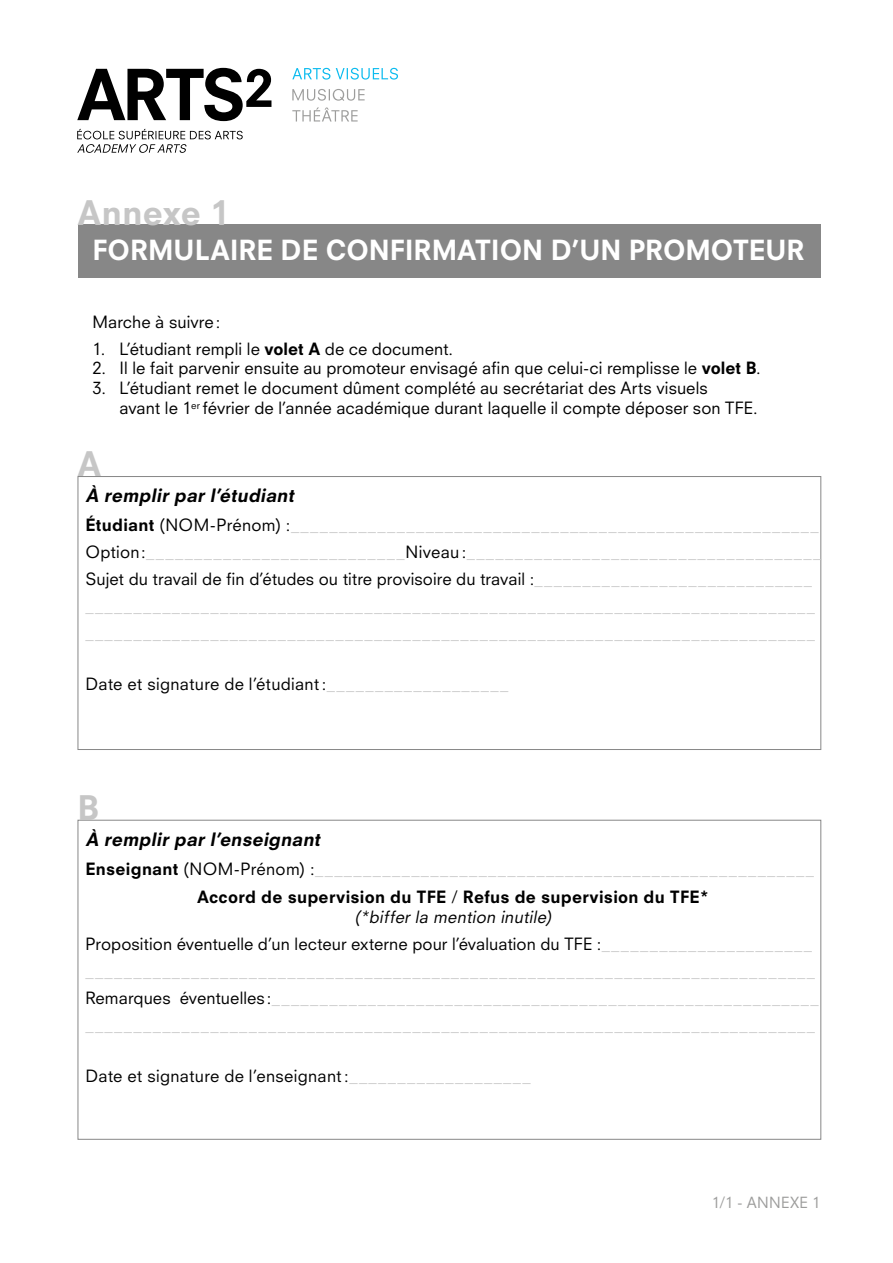
<style>
.page{position:relative;width:893px;height:1263px;background:#fff}
.page>*{position:absolute;margin:0;border:0;box-sizing:border-box;transform-origin:0 0}
.t1{font:800 33px "Neuzeit SLT Std";letter-spacing:.01em;color:#c6c6c6}
.t2{font:800 27px "Neuzeit SLT Std";color:#fff}
.t3{font:italic 800 18px "Neuzeit SLT Std";color:#000}
.t4{font:16.5px/27px "Neuzeit SLT Std";letter-spacing:.005em;color:#c6c6c6}
.t5{font:16.5px/19.8px "Neuzeit SLT Std";letter-spacing:.005em;color:#000}
.t6{font:800 16.5px "Neuzeit SLT Std";letter-spacing:.015em;color:#000}
.t7{font:italic 16.5px "Neuzeit SLT Std";color:#000}
.t8{font:15px "Neuzeit SLT Std";letter-spacing:.025em;color:#9d9d9c}
.s1{font-weight:800}
.s2{font-weight:800;color:#000}
.s3{color:#000}
.s4{color:#c6c6c6}
.s5{font-weight:400}
</style>
<div class="page">
<div style="left:78px;top:225px;width:743px;height:53px;background:#878787"></div>
<svg style="left:292px;top:107px;width:66px;height:15px"></svg>
<svg style="left:292px;top:89px;width:73px;height:12px"></svg>
<svg style="left:292px;top:68px;width:106px;height:12px"></svg>
<svg style="left:77px;top:68px;width:194px;height:53px"></svg>
<svg style="left:77px;top:129px;width:166px;height:24px"></svg>
<p class="t1" style="left:78px;top:192px;width:153px">Annexe 1</p>
<p class="t2" style="left:92px;top:234px;width:714px">FORMULAIRE DE CONFIRMATION D’UN PROMOTEUR</p>
<p class="t5" style="left:92px;top:311px;width:129px">Marche à suivre:</p>
<p class="t5" style="left:92px;top:338px;width:362px">1. L’étudiant rempli le <span class="s1">volet A</span> de ce document.</p>
<p class="t5" style="left:92px;top:358px;width:670px">2. Il le fait parvenir ensuite au promoteur envisagé afin que celui-ci remplisse le <span class="s1">volet B</span>.</p>
<p class="t5" style="left:119px;top:378px;width:640px;text-indent:-27px">3. L’étudiant remet le document dûment complété au secrétariat des Arts visuels<br>avant le 1<sup>er</sup> février de l’année académique durant laquelle il compte déposer son TFE.</p>
<p class="t1" style="left:78px;top:444px;width:25px">A</p>
<p class="t3" style="left:85px;top:485px;width:214px">À remplir par l’étudiant</p>
<p class="t4" style="left:85px;top:511px;width:735px"><span class="s2">Étudiant</span> <span class="s3">(NOM-Prénom) :</span>_______________________________________________________</p>
<p class="t4" style="left:85px;top:538px;width:737px"><span class="s3">Option :</span>___________________________<span class="s3">Niveau:</span>_____________________________________</p>
<p class="t4" style="left:85px;top:565px;width:731px"><span class="s3">Sujet du travail de fin d’études ou titre provisoire du travail :</span>_____________________________ ____________________________________________________________________________ ____________________________________________________________________________</p>
<p class="t5" style="left:85px;top:674px;width:424px">Date et signature de l’étudiant:<span class="s4">___________________</span></p>
<p class="t1" style="left:78px;top:787px;width:24px">B</p>
<p class="t3" style="left:85px;top:828px;width:240px">À remplir par l’enseignant</p>
<p class="t4" style="left:85px;top:855px;width:730px"><span class="s2">Enseignant</span> <span class="s3">(NOM-Prénom) :</span>____________________________________________________</p>
<p class="t6" style="left:197px;top:887px;width:513px">Accord de supervision du TFE <span class="s5">/</span> Refus de supervision du TFE*</p>
<p class="t7" style="left:354px;top:907px;width:202px">(*biffer la mention inutile)</p>
<p class="t4" style="left:85px;top:930px;width:731px"><span class="s3">Proposition éventuelle d’un lecteur externe pour l’évaluation du TFE :</span>______________________ ____________________________________________________________________________</p>
<p class="t4" style="left:85px;top:984px;width:735px"><span class="s3">Remarques éventuelles:</span>_________________________________________________________</p>
<p class="t4" style="left:85px;top:1011px;width:731px">____________________________________________________________________________</p>
<p class="t5" style="left:85px;top:1066px;width:447px">Date et signature de l’enseignant:<span class="s4">___________________</span></p>
<p class="t8" style="left:712px;top:1194px;width:110px">1/1 - ANNEXE 1</p>
</div>
